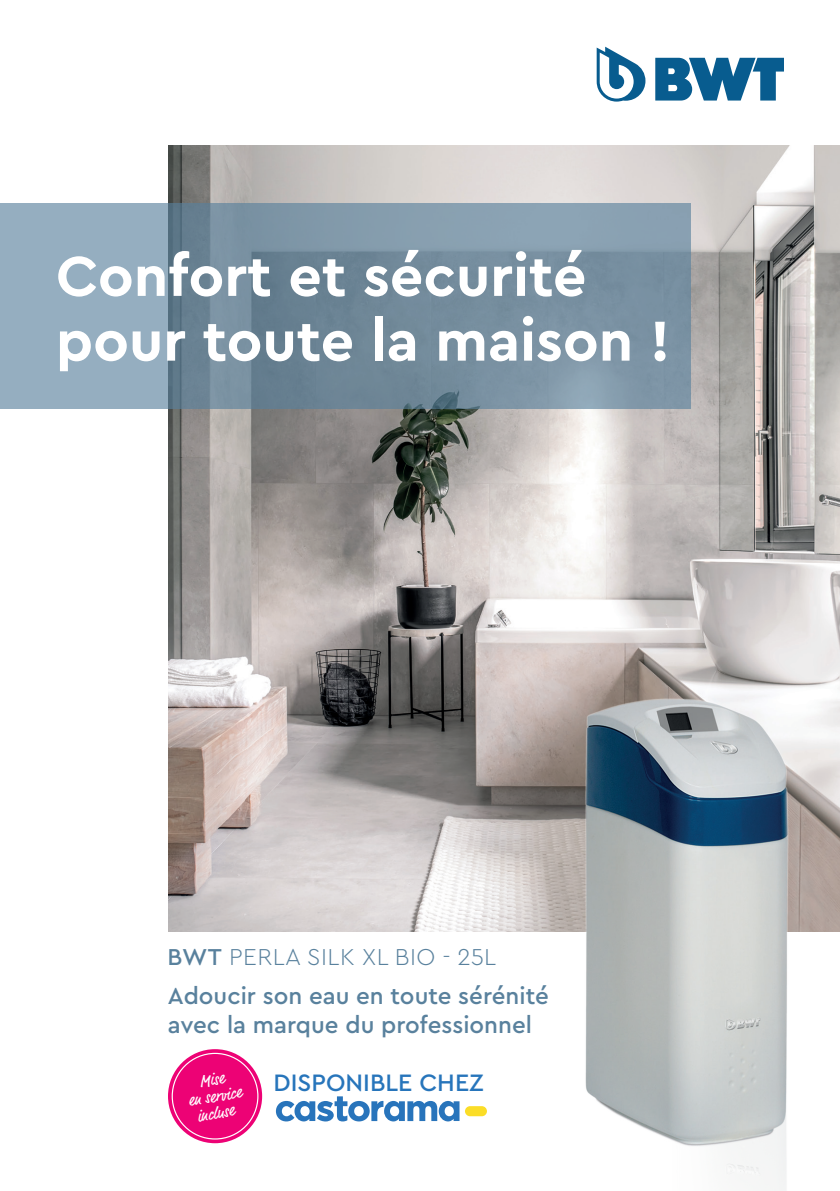
<style>
.page{position:relative;width:840px;height:1191px;background:#fff}
.page>*{position:absolute;margin:0;border:0;box-sizing:border-box;transform-origin:0 0}
.t1{font:700 59px/64.8px "Cera PRO";color:#fff}
.t2{font:500 24.8px "Cera PRO";color:#2775bb}
.t3{font:500 24.2px/29px "Cera PRO";color:#59819d}
.t4{font:300 24.2px "Cera PRO";letter-spacing:.02em;color:#59819d}
.t5{font:16.4px/17px "Market Pro";color:#fff;text-align:center}
.s1{font-weight:500}
</style>
<div class="page">
<img style="left:168px;top:146px;width:671px;height:786px">
<svg style="left:655px;top:58px;width:128px;height:43px"></svg>
<svg style="left:596px;top:47px;width:49px;height:55px"></svg>
<svg style="left:0;top:203px;width:690px;height:205px;background:#7e96a7"></svg>
<div style="left:168px;top:1049px;width:94px;height:94px;background:#ed0275;border-radius:50%"></div>
<img style="left:279px;top:624px;width:560px;height:567px">
<h1 class="t1" style="left:56px;top:241px;width:615px">Confort et sécurité pour toute la maison !</h1>
<p class="t4" style="left:167px;top:941px;width:330px"><span class="s1">BWT</span> PERLA SILK XL bio - 25L</p>
<p class="t3" style="left:168px;top:980px;width:382px">Adoucir son eau en toute sérénité avec la marque du professionnel</p>
<p class="t5" style="left:184px;top:1076px;width:56px;rotate:-10deg">Mise<br>en service incluse</p>
<p class="t2" style="left:273px;top:1066px;width:212px">DISPONIBLE CHEZ</p>
</div>
